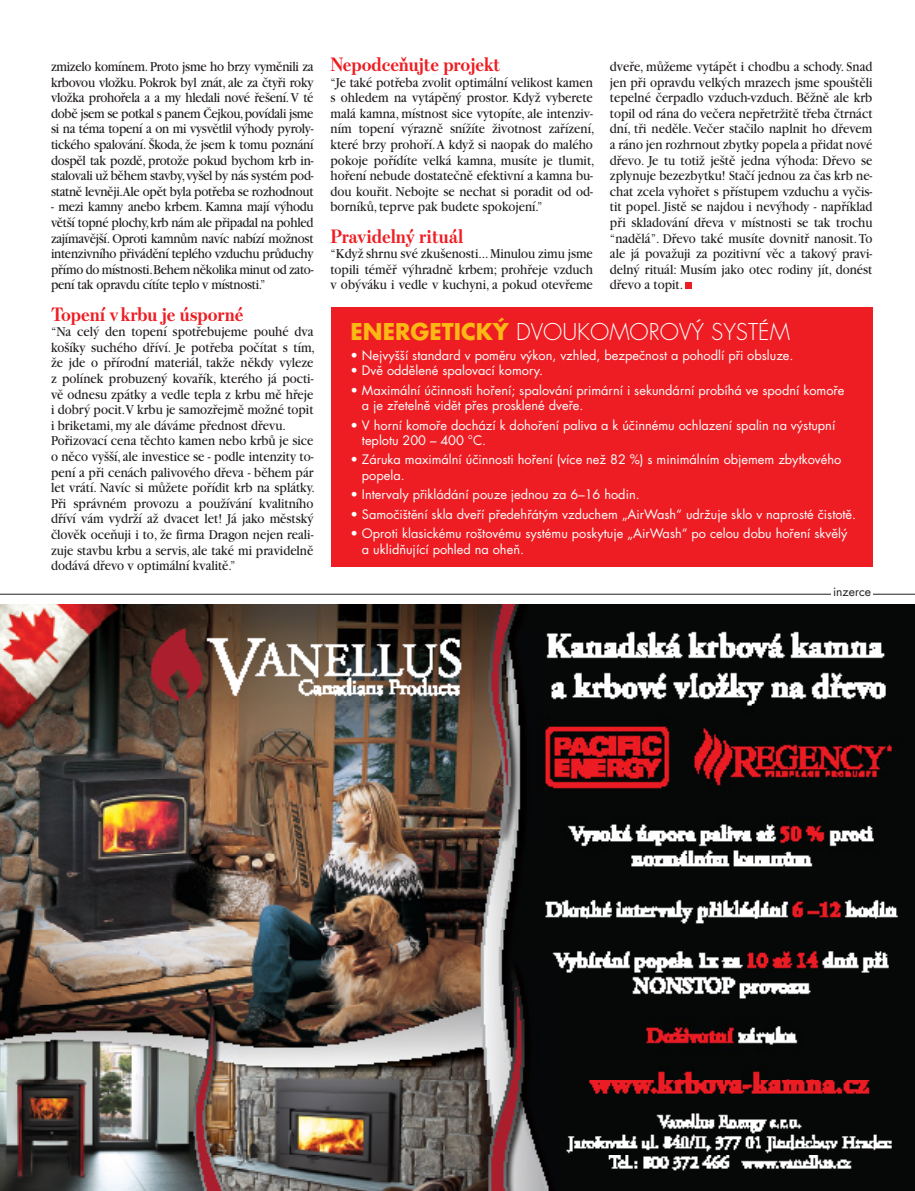
<style>
.page{position:relative;width:915px;height:1191px;background:#fff}
.page>*{position:absolute;margin:0;border:0;box-sizing:border-box;transform-origin:0 0}
.box_nadpis{font:300 22.5px "Futura CE";color:#fff}
.mezititulek{font:700 19.5px "Escrow";color:#ee1d23;scale:.9 1}
.zakladni_text{font:14.25px/15.6px "Garamond CE";color:#231f20;text-align:justify;scale:.9 1}
.box{font:12.75px/15.3px "Futura CE";color:#fff}
.popisek{font:12px "Futura CE";color:#231f20}
.s1{font-weight:700;color:#fcb814}
</style>
<div class="page">
<img style="left:0;top:604px;width:914px;height:587px">
<hr style="left:0;top:594px;width:914px;height:1px;background:#231f20">
<div style="left:830px;top:587px;width:42px;height:12px;background:#fff"></div>
<div style="left:684px;top:282px;width:7px;height:7px;background:#ee1d23"></div>
<div style="left:331px;top:307px;width:541px;height:260px;background:#ee1d23"></div>
<p class="zakladni_text" style="left:51px;top:59px;width:293px">zmizelo komínem. Proto jsme ho brzy vyměnili za krbovou vložku. Pokrok byl znát, ale za čtyři roky vložka prohořela a a my hledali nové řešení. V té době jsem se potkal s panem Čejkou, povídali jsme si na téma topení a on mi vysvětlil výhody pyroly&shy;tického spalování. Škoda, že jsem k tomu poznání dospěl tak pozdě, protože pokud bychom krb in&shy;stalovali už během stavby, vyšel by nás systém pod&shy;statně levněji.Ale opět byla potřeba se rozhodnout</p>
<p class="zakladni_text" style="left:51px;top:199px;width:293px">- mezi kamny anebo krbem. Kamna mají výhodu větší topné plochy, krb nám ale připadal na pohled zajímavější. Oproti kamnům navíc nabízí možnost intenzivního přivádění teplého vzduchu průduchy přímo do místnosti. Behem několika minut od zato&shy;pení tak opravdu cítíte teplo v místnosti.”</p>
<p class="mezititulek" style="left:51px;top:301px;width:215px">Topení v krbu je úsporné</p>
<p class="zakladni_text" style="left:51px;top:324px;width:295px">“Na celý den topení spotřebujeme pouhé dva košíky suchého dříví. Je potřeba počítat s tím, že jde o přírodní materiál, takže někdy vyleze z polínek probuzený kovařík, kterého já pocti&shy;vě odnesu zpátky a vedle tepla z krbu mě hřeje i dobrý pocit.V krbu je samozřejmě možné topit i briketami, my ale dáváme přednost dřevu.</p>
<p class="zakladni_text" style="left:51px;top:433px;width:295px">Pořizovací cena těchto kamen nebo krbů je sice o něco vyšší, ale investice se - podle intenzity to&shy;pení a při cenách palivového dřeva - během pár let vrátí. Navíc si můžete pořídit krb na splátky.<br>Při správném provozu a používání kvalitního dříví vám vydrží až dvacet let! Já jako městský člověk oceňuji i to, že firma Dragon nejen reali&shy;zuje stavbu krbu a servis, ale také mi pravidelně dodává dřevo v optimální kvalitě.”</p>
<p class="mezititulek" style="left:330px;top:52px;width:190px">Nepodceňujte projekt</p>
<p class="zakladni_text" style="left:330px;top:75px;width:295px">“Je také potřeba zvolit optimální velikost kamen s ohledem na vytápěný prostor. Když vyberete malá kamna, místnost sice vytopíte, ale intenziv&shy;ním topení výrazně snížíte životnost zařízení, které brzy prohoří. A když si naopak do malého pokoje pořídíte velká kamna, musíte je tlumit, hoření nebude dostatečně efektivní a kamna bu&shy;dou kouřit. Nebojte se nechat si poradit od od&shy;borníků, teprve pak budete spokojení.”</p>
<p class="mezititulek" style="left:330px;top:223px;width:149px">Pravidelný rituál</p>
<p class="zakladni_text" style="left:330px;top:246px;width:293px">“Když shrnu své zkušenosti... Minulou zimu jsme topili téměř výhradně krbem; prohřeje vzduch v obýváku i vedle v kuchyni, a pokud otevřeme</p>
<p class="zakladni_text" style="left:609px;top:59px;width:293px">dveře, můžeme vytápět i chodbu a schody. Snad jen při opravdu velkých mrazech jsme spouštěli tepelné čerpadlo vzduch-vzduch. Běžně ale krb topil od rána do večera nepřetržitě třeba čtrnáct dní, tři neděle. Večer stačilo naplnit ho dřevem a ráno jen rozhrnout zbytky popela a přidat nové dřevo. Je tu totiž ještě jedna výhoda: Dřevo se zplynuje bezezbytku! Stačí jednou za čas krb ne&shy;chat zcela vyhořet s přístupem vzduchu a vyčis&shy;tit popel. Jistě se najdou i nevýhody - například při skladování dřeva v místnosti se tak trochu “nadělá”. Dřevo také musíte dovnitř nanosit. To ale já považuji za pozitivní věc a takový pravi&shy;delný rituál: Musím jako otec rodiny jít, donést dřevo a topit.</p>
<p class="box_nadpis" style="left:350px;top:319px;width:441px"><span class="s1">ENERGETICKÝ</span> DVOUKOMOROVÝ SYSTÉM</p>
<p class="box" style="left:350px;top:348px;width:444px">• Nejvyšší standard v poměru výkon, vzhled, bezpečnost a pohodlí při obsluze.</p>
<p class="box" style="left:350px;top:363px;width:194px">• Dvě oddělené spalovací komory.</p>
<p class="box" style="left:362px;top:383px;width:484px;text-indent:-11px">• Maximální účinnosti hoření; spalování primární i sekundární probíhá ve spodní komoře a je zřetelně vidět přes prosklené dveře.</p>
<p class="box" style="left:362px;top:417px;width:474px;text-indent:-11px">• V horní komoře dochází k dohoření paliva a k účinnému ochlazení spalin na výstupní teplotu 200 – 400 °C.</p>
<p class="box" style="left:362px;top:452px;width:480px;text-indent:-11px">• Záruka maximální účinnosti hoření (více než 82 %) s minimálním objemem zbytkového popela.</p>
<p class="box" style="left:350px;top:487px;width:290px">• Intervaly přikládání pouze jednou za 6–16 hodin.</p>
<p class="box" style="left:350px;top:507px;width:507px">• Samočištění skla dveří předehřátým vzduchem „AirWash“ udržuje sklo v naprosté čistotě.</p>
<p class="box" style="left:362px;top:526px;width:486px;text-indent:-11px">• Oproti klasickému roštovému systému poskytuje „AirWash“ po celou dobu hoření skvělý a uklidňující pohled na oheň.</p>
<p class="popisek" style="left:832px;top:585px;width:39px">inzerce</p>
</div>
